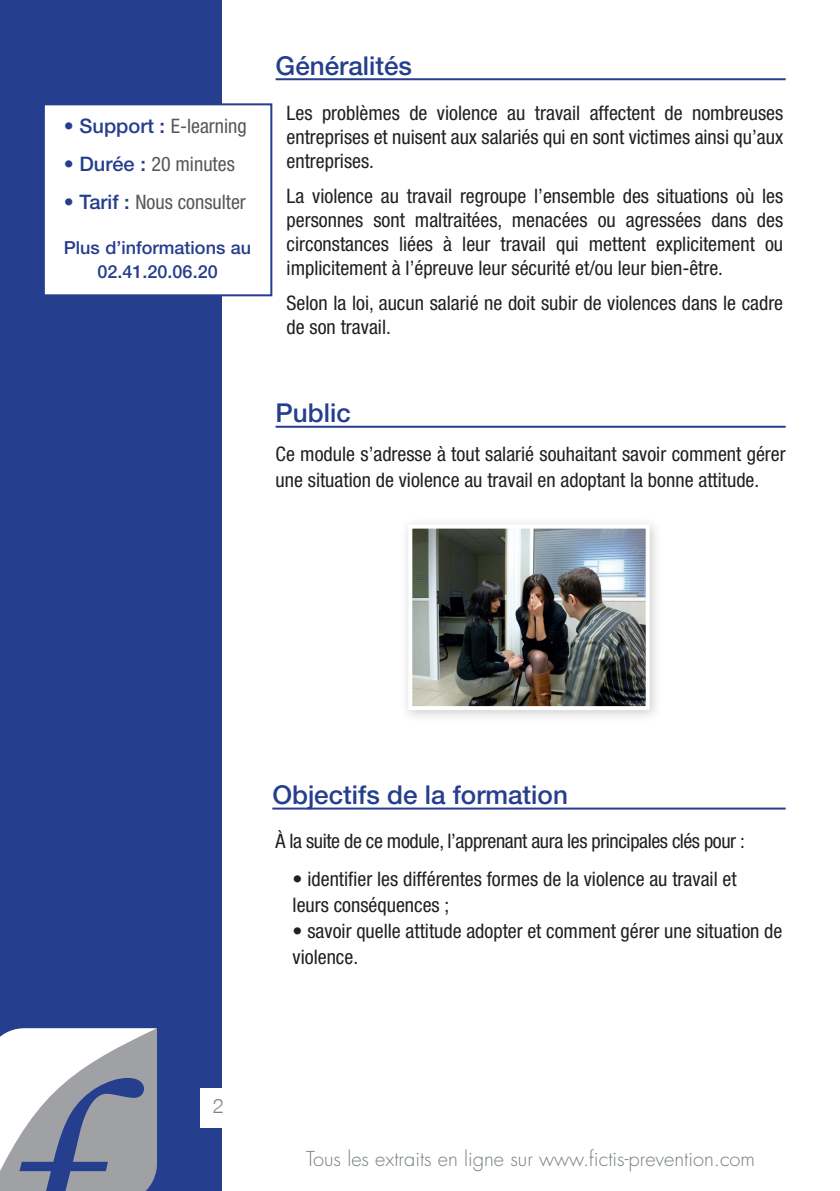
<style>
.page{position:relative;width:840px;height:1191px;background:#fff}
.page>*{position:absolute;margin:0;border:0;box-sizing:border-box;transform-origin:0 0}
.t1{font:500 26px "Helvetica Neue";color:#253e8d}
.t2{font:condensed 20px/24px "Helvetica Neue";color:#231f20}
.t3{font:condensed 20px "Helvetica Neue";letter-spacing:-.02em;color:#231f20}
.t4{font:condensed 20px "Helvetica Neue";color:#57585a}
.t5{font:300 20px "Futura";color:#767f83}
.t6{font:300 20px "Helvetica Neue LT Com";color:#808285}
.t7{font:500 18px/24px "Helvetica Neue";color:#253e8d;text-align:center}
.s1{font-weight:500;font-stretch:normal;color:#253e8d}
</style>
<div class="page">
<div style="left:0;top:0;width:221px;height:1191px;background:#253e8d"></div>
<div style="left:200px;top:1088px;width:37px;height:40px;background:#fff"></div>
<div style="left:43px;top:103px;width:229px;height:193px;background:#fff;border:2px solid #253e8d"></div>
<svg style="left:0;top:1028px;width:157px;height:163px;background:#aeb2be"></svg>
<hr style="left:275px;top:426px;width:510px;height:2px;background:#253e8d">
<hr style="left:272px;top:807px;width:513px;height:2px;background:#253e8d">
<hr style="left:275px;top:78px;width:510px;height:2px;background:#253e8d">
<div style="left:399px;top:515px;width:263px;height:208px;background:#231f20;opacity:.22"></div>
<img style="left:413px;top:529px;width:231px;height:176px">
<div style="left:408px;top:524px;width:241px;height:186px;border:4px solid #fff"></div>
<p class="t4" style="left:64px;top:114px;width:184px"><span class="s1">• Support :</span> E-learning</p>
<p class="t4" style="left:64px;top:152px;width:172px"><span class="s1">• Durée :</span> 20 minutes</p>
<p class="t4" style="left:64px;top:190px;width:183px"><span class="s1">• Tarif :</span> Nous consulter</p>
<p class="t7" style="left:64px;top:235px;width:189px">Plus d’informations au<br>02.41.20.06.20</p>
<h1 class="t1" style="left:275px;top:50px;width:138px">Généralités</h1>
<p class="t2" style="left:286px;top:100px;width:498px;text-align:justify">Les problèmes de violence au travail affectent de nombreuses entreprises et nuisent aux salariés qui en sont victimes ainsi qu’aux entreprises.</p>
<p class="t2" style="left:286px;top:184px;width:498px;text-align:justify">La violence au travail regroupe l’ensemble des situations où les personnes sont maltraitées, menacées ou agressées dans des circonstances liées à leur travail qui mettent explicitement ou implicitement à l’épreuve leur sécurité et/ou leur bien-être.</p>
<p class="t2" style="left:286px;top:291px;width:498px">Selon la loi, aucun salarié ne doit subir de violences dans le cadre de son travail.</p>
<h1 class="t1" style="left:275px;top:397px;width:77px">Public</h1>
<p class="t2" style="left:275px;top:441px;width:511px;line-height:26px">Ce module s’adresse à tout salarié souhaitant savoir comment gérer une situation de violence au travail en adoptant la bonne attitude.</p>
<h1 class="t1" style="left:272px;top:779px;width:297px">Objectifs de la formation</h1>
<p class="t3" style="left:275px;top:829px;width:470px">À la suite de ce module, l’apprenant aura les principales clés pour :</p>
<p class="t2" style="left:292px;top:865px;width:445px;line-height:26px">• identifier les différentes formes de la violence au travail et leurs conséquences ;</p>
<p class="t2" style="left:292px;top:917px;width:491px;line-height:26px">• savoir quelle attitude adopter et comment gérer une situation de violence.</p>
<p class="t6" style="left:213px;top:1093px;width:13px">2</p>
<p class="t5" style="left:306px;top:1145px;width:450px">Tous les extraits en ligne sur www.fictis-prevention.com</p>
</div>
